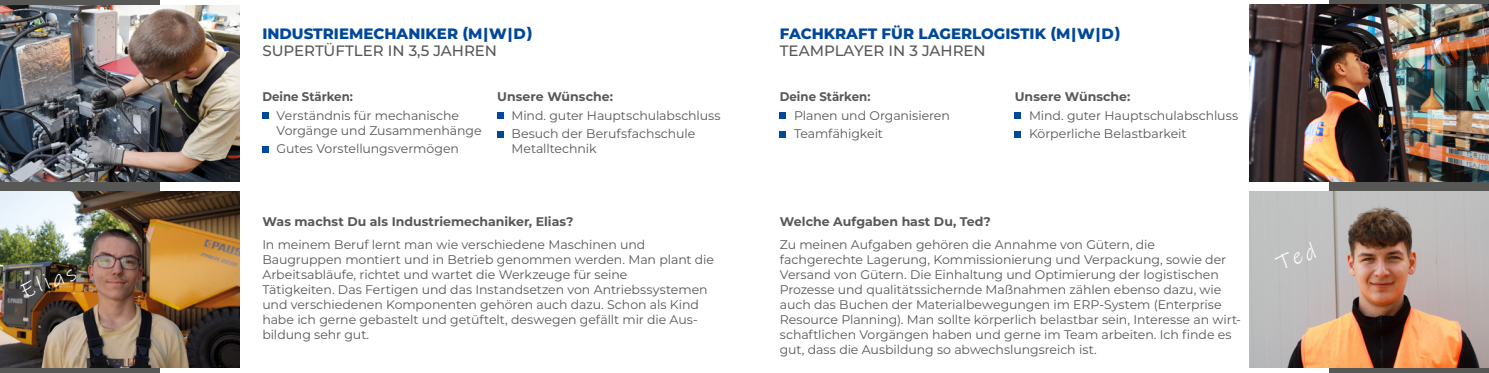
<style>
.page{position:relative;width:1489px;height:373px;background:#fff}
.page>*{position:absolute;margin:0;border:0;box-sizing:border-box;transform-origin:0 0}
.t1{font:22.5px "Ink Free";color:#fff}
.t2{font:800 15px "Montserrat";color:#00489a}
.t3{font:500 15px "Montserrat";color:#575756}
.t4{font:12.5px/15px "Montserrat";letter-spacing:-.005em;color:#575756}
.t5{font:700 12.5px "Montserrat";color:#575756}
.t6{font:700 12.5px "Montserrat";color:#575756;scale:.94 1}
</style>
<div class="page">
<svg style="left:1329px;top:0;width:159px;height:372px;background:#5c5854"></svg>
<div style="left:0;top:0;width:159px;height:372px;background:#575756"></div>
<img style="left:1249px;top:191px;width:239px;height:176px">
<img style="left:1249px;top:5px;width:239px;height:176px">
<div style="left:779px;top:112px;width:7px;height:6px;background:#00489a"></div>
<div style="left:779px;top:131px;width:7px;height:6px;background:#00489a"></div>
<svg style="left:1014px;top:112px;width:6px;height:6px"></svg>
<svg style="left:1014px;top:131px;width:6px;height:6px"></svg>
<svg style="left:262px;top:112px;width:6px;height:6px"></svg>
<svg style="left:262px;top:146px;width:6px;height:6px"></svg>
<svg style="left:497px;top:112px;width:6px;height:6px"></svg>
<svg style="left:497px;top:131px;width:6px;height:6px"></svg>
<img style="left:0;top:191px;width:239px;height:176px">
<img style="left:0;top:5px;width:239px;height:176px">
<svg style="left:1273px;top:241px;width:43px;height:29px"></svg>
<h1 class="t1" style="left:17px;top:277px;width:59px;rotate:-20deg">Elias</h1>
<p class="t2" style="left:262px;top:23px;width:272px">INDUSTRIEMECHANIKER (M|W|D)</p>
<p class="t3" style="left:262px;top:40px;width:236px">SUPERTÜFTLER IN 3,5 JAHREN</p>
<p class="t6" style="left:262px;top:87px;width:98px">Deine Stärken:</p>
<p class="t4" style="left:276px;top:107px;width:206px">Verständnis für mechanische<br>Vorgänge und Zusammenhänge</p>
<p class="t4" style="left:276px;top:140px;width:184px">Gutes Vorstellungsvermögen</p>
<p class="t5" style="left:497px;top:87px;width:117px">Unsere Wünsche:</p>
<p class="t4" style="left:511px;top:105px;width:211px;line-height:18.6px">Mind. guter Hauptschulabschluss<br>Besuch der Berufsfachschule</p>
<p class="t4" style="left:511px;top:140px;width:86px">Metalltechnik</p>
<p class="t5" style="left:262px;top:212px;width:312px">Was machst Du als Industriemechaniker, Elias?</p>
<p class="t4" style="left:262px;top:236px;width:453px">In meinem Beruf lernt man wie verschiedene Maschinen und Baugruppen montiert und in Betrieb genommen werden. Man plant die Arbeitsabläufe, richtet und wartet die Werkzeuge für seine<br>Tätigkeiten. Das Fertigen und das Instandsetzen von Antriebssystemen und verschiedenen Komponenten gehören auch dazu. Schon als Kind habe ich gerne gebastelt und getüftelt, deswegen gefällt mir die Aus&shy;bildung sehr gut.</p>
<p class="t2" style="left:779px;top:23px;width:342px">FACHKRAFT FÜR LAGERLOGISTIK (M|W|D)</p>
<p class="t3" style="left:779px;top:40px;width:207px">TEAMPLAYER IN 3 JAHREN</p>
<p class="t6" style="left:779px;top:87px;width:98px">Deine Stärken:</p>
<p class="t4" style="left:794px;top:105px;width:157px;line-height:18.6px">Planen und Organisieren<br>Teamfähigkeit</p>
<p class="t5" style="left:1014px;top:87px;width:117px">Unsere Wünsche:</p>
<p class="t4" style="left:1029px;top:105px;width:211px;line-height:18.6px">Mind. guter Hauptschulabschluss<br>Körperliche Belastbarkeit</p>
<p class="t5" style="left:779px;top:212px;width:212px">Welche Aufgaben hast Du, Ted?</p>
<p class="t4" style="left:779px;top:236px;width:463px">Zu meinen Aufgaben gehören die Annahme von Gütern, die fachgerechte Lagerung, Kommissionierung und Verpackung, sowie der Versand von Gütern. Die Einhaltung und Optimierung der logistischen Prozesse und qualitätssichernde Maßnahmen zählen ebenso dazu, wie auch das Buchen der Materialbewegungen im ERP-System (Enterprise Resource Planning). Man sollte körperlich belastbar sein, Interesse an wirt&shy;schaftlichen Vorgängen haben und gerne im Team arbeiten. Ich finde es gut, dass die Ausbildung so abwechslungsreich ist.</p>
</div>
